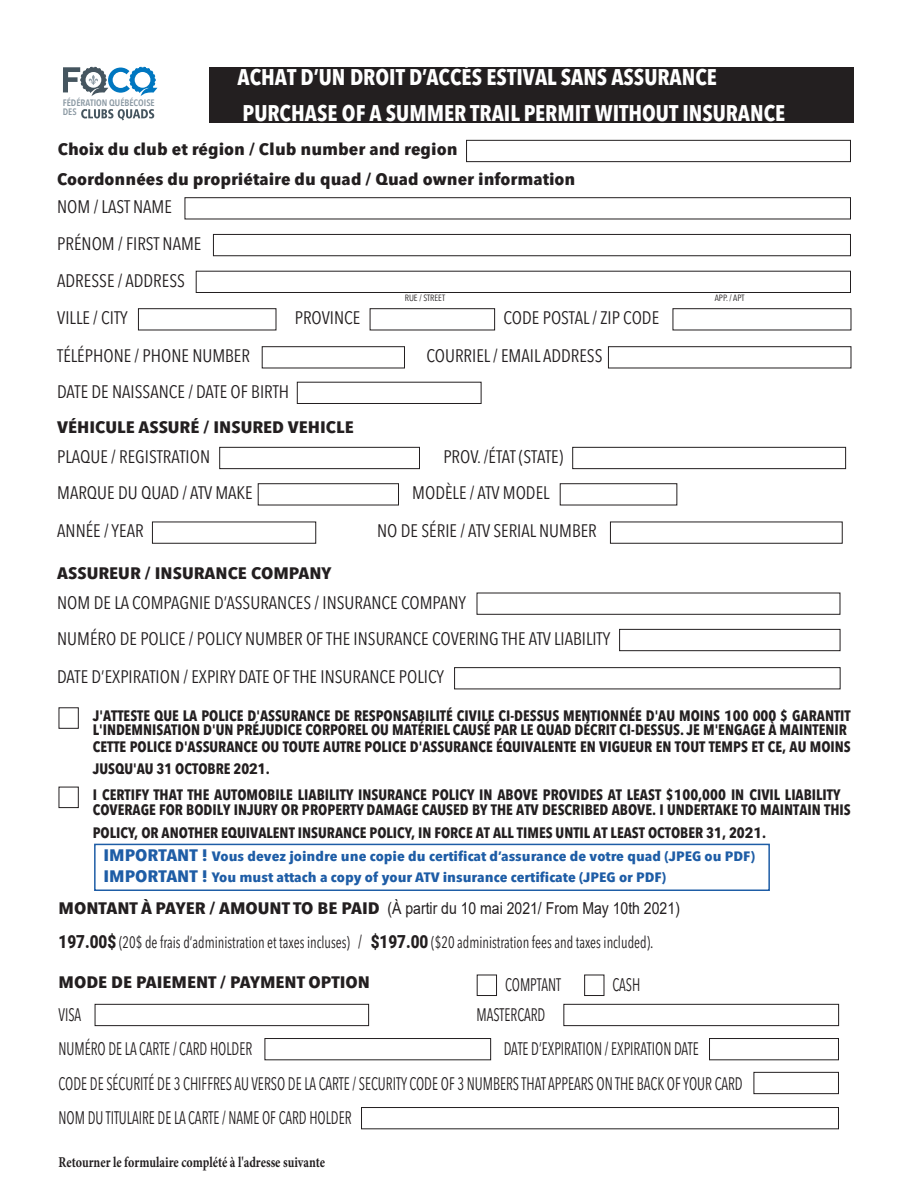
<style>
.page{position:relative;width:918px;height:1188px;background:#fff}
.page>*{position:absolute;margin:0;border:0;box-sizing:border-box;transform-origin:0 0}
.t1{font:700 22.5px/36.3px "Avenir Next Condensed";color:#fff}
.t2{font:18px/37px "Avenir Next Condensed";color:#231f20}
.t3{font:18px/34.5px "Avenir Next Condensed";color:#231f20;scale:.8 1}
.t4{font:700 16.5px/29.5px "Avenir Next Condensed";color:#231f20;scale:1.22 1}
.t5{font:16.5px "Avenir Next Condensed";color:#231f20;scale:.85 1}
.t6{font:16.5px "Arial";color:#231f20;scale:.85 1}
.t7{font:700 15px/13.8px "Avenir Next Condensed";color:#231f20}
.t8{font:700 15px "Minion Pro";color:#231f20;scale:.8 1}
.t9{font:700 13.5px/21.3px "Avenir Next Condensed";color:#1e5da6;scale:1.22 1}
.t10{font:600 9.3px/9.1px "Avenir Next Condensed";color:#8c9aa4}
.t11{font:9px "Avenir Next Condensed";color:#231f20}
.s1{font-family:"Roboto";font-weight:900}
.s2{font-size:16.5px}
.s3{font-family:"Roboto";font-weight:900;font-size:18px}
.s4{font-size:18px}
</style>
<div class="page">
<div style="left:209px;top:67px;width:644px;height:56px;background:#231f20"></div>
<div style="left:95px;top:1004px;width:274px;height:22px;border:1px solid #231f20"></div>
<div style="left:564px;top:1004px;width:275px;height:22px;border:1px solid #231f20"></div>
<div style="left:265px;top:1038px;width:226px;height:22px;border:1px solid #231f20"></div>
<div style="left:361px;top:1107px;width:478px;height:22px;border:1px solid #231f20"></div>
<div style="left:709px;top:1038px;width:130px;height:22px;border:1px solid #231f20"></div>
<div style="left:754px;top:1072px;width:85px;height:22px;border:1px solid #231f20"></div>
<div style="left:185px;top:197px;width:666px;height:22px;border:1px solid #231f20"></div>
<div style="left:466px;top:140px;width:385px;height:22px;border:1px solid #231f20"></div>
<div style="left:213px;top:234px;width:638px;height:22px;border:1px solid #231f20"></div>
<div style="left:196px;top:271px;width:655px;height:22px;border:1px solid #231f20"></div>
<div style="left:138px;top:308px;width:138px;height:22px;border:1px solid #231f20"></div>
<div style="left:370px;top:308px;width:125px;height:22px;border:1px solid #231f20"></div>
<div style="left:673px;top:308px;width:178px;height:22px;border:1px solid #231f20"></div>
<div style="left:262px;top:346px;width:143px;height:22px;border:1px solid #231f20"></div>
<div style="left:297px;top:382px;width:184px;height:22px;border:1px solid #231f20"></div>
<div style="left:219px;top:447px;width:201px;height:22px;border:1px solid #231f20"></div>
<div style="left:572px;top:447px;width:274px;height:22px;border:1px solid #231f20"></div>
<div style="left:258px;top:483px;width:141px;height:22px;border:1px solid #231f20"></div>
<div style="left:560px;top:483px;width:117px;height:22px;border:1px solid #231f20"></div>
<div style="left:477px;top:593px;width:363px;height:22px;border:1px solid #231f20"></div>
<div style="left:619px;top:629px;width:221px;height:22px;border:1px solid #231f20"></div>
<div style="left:454px;top:667px;width:386px;height:22px;border:1px solid #231f20"></div>
<div style="left:608px;top:346px;width:243px;height:22px;border:1px solid #231f20"></div>
<div style="left:59px;top:707px;width:20px;height:22px;border:1px solid #231f20"></div>
<div style="left:59px;top:787px;width:20px;height:21px;border:1px solid #231f20"></div>
<div style="left:477px;top:975px;width:20px;height:21px;border:1px solid #231f20"></div>
<div style="left:584px;top:975px;width:20px;height:21px;border:1px solid #231f20"></div>
<svg style="left:63px;top:67px;width:94px;height:29px"></svg>
<svg style="left:81px;top:109px;width:73px;height:11px"></svg>
<div style="left:94px;top:844px;width:676px;height:47px;border:2px solid #1e5da6"></div>
<p class="t10" style="left:63px;top:99px;width:93px">FÉDÉRATION QUÉBÉCOISE<br>DES</p>
<h1 class="t1" style="left:238px;top:59px;width:549px">ACHAT D’UN DROIT D’ACCÈS ESTIVAL SANS ASSURANCE<br>PURCHASE OF A SUMMER TRAIL PERMIT WITHOUT INSURANCE</h1>
<p class="t4" style="left:57px;top:134px;width:426px">Choix du club et région / Club number and region<br>Coordonnées du propriétaire du quad / Quad owner information</p>
<p class="t2" style="left:57px;top:188px;width:146px">NOM / LAST NAME<br>PRÉNOM / FIRST NAME<br>ADRESSE / ADDRESS<br>VILLE / CITY</p>
<p class="t2" style="left:57px;top:337px;width:233px;line-height:35.5px">TÉLÉPHONE / PHONE NUMBER<br>DATE DE NAISSANCE / DATE OF BIRTH</p>
<p class="t11" style="left:405px;top:290px;width:42px">RUE / STREET</p>
<p class="t11" style="left:715px;top:290px;width:31px">APP. / APT</p>
<p class="t2" style="left:295px;top:299px;width:67px">PROVINCE</p>
<p class="t2" style="left:503px;top:299px;width:157px">CODE POSTAL / ZIP CODE</p>
<p class="t2" style="left:426px;top:337px;width:178px">COURRIEL / EMAIL ADDRESS</p>
<p class="t4" style="left:57px;top:413px;width:245px">VÉHICULE ASSURÉ / INSURED VEHICLE</p>
<p class="t2" style="left:57px;top:437px;width:154px">PLAQUE / REGISTRATION</p>
<p class="t2" style="left:443px;top:437px;width:121px">PROV. /ÉTAT (STATE)</p>
<p class="t2" style="left:57px;top:474px;width:197px">MARQUE DU QUAD / ATV MAKE</p>
<p class="t2" style="left:412px;top:474px;width:139px">MODÈLE / ATV MODEL</p>
<p class="t2" style="left:57px;top:512px;width:88px">ANNÉE / YEAR</p>
<p class="t2" style="left:377px;top:512px;width:221px">NO DE SÉRIE / ATV SERIAL NUMBER</p>
<p class="t4" style="left:57px;top:559px;width:226px">ASSUREUR / INSURANCE COMPANY</p>
<p class="t2" style="left:57px;top:583px;width:555px;line-height:36.3px">NOM DE LA COMPAGNIE D’ASSURANCES / INSURANCE COMPANY<br>NUMÉRO DE POLICE / POLICY NUMBER OF THE INSURANCE COVERING THE ATV LIABILITY</p>
<p class="t2" style="left:57px;top:657px;width:389px">DATE D’EXPIRATION / EXPIRY DATE OF THE INSURANCE POLICY</p>
<p class="t7" style="left:93px;top:709px;width:760px">J'ATTESTE QUE LA POLICE D'ASSURANCE DE RESPONSABILITÉ CIVILE CI-DESSUS MENTIONNÉE D'AU MOINS <span class="s1">1</span>00 000 $ GARANTIT<br>L'INDEMNISATION D'UN PRÉJUDICE CORPOREL OU MATÉRIEL CAUSÉ PAR LE QUAD DÉCRIT CI-DESSUS. JE M'ENGAGE À MAINTENIR</p>
<p class="t7" style="left:93px;top:736px;width:760px;line-height:21.5px">CETTE POLICE D'ASSURANCE OU TOUTE AUTRE POLICE D'ASSURANCE ÉQUIVALENTE EN VIGUEUR EN TOUT TEMPS ET CE, AU MOINS<br>JUSQU'AU 31 OCTOBRE 20<span class="s1">2</span>1.</p>
<p class="t7" style="left:93px;top:787px;width:760px;line-height:15.1px">I CERTIFY THAT THE AUTOMOBILE LIABILITY INSURANCE POLICY IN ABOVE PROVIDES AT LEAST $<span class="s1">1</span>00,000 IN CIVIL LIABILITY<br>COVERAGE FOR BODILY INJURY OR PROPERTY DAMAGE CAUSED BY THE ATV DESCRIBED ABOVE. I UNDERTAKE TO MAINTAIN THIS</p>
<p class="t7" style="left:93px;top:825px;width:675px">POLICY, OR ANOTHER EQUIVALENT INSURANCE POLICY, IN FORCE AT ALL TIMES UNTIL AT LEAST OCTOBER 31, 20<span class="s1">21</span>.</p>
<p class="t9" style="left:103px;top:846px;width:536px"><span class="s2">IMPORTANT !</span> Vous devez joindre une copie du certificat d’assurance de votre quad (JPEG ou PDF)<br><span class="s2">IMPORTANT !</span> You must attach a copy of your ATV insurance certificate (JPEG or PDF)</p>
<p class="t4" style="left:58px;top:894px;width:265px">MONTANT À PAYER / AMOUNT TO BE PAID</p>
<p class="t6" style="left:388px;top:897px;width:345px">(À partir du 10 mai 2021/ From May 10th 2021)</p>
<p class="t5" style="left:58px;top:928px;width:702px"><span class="s3">197.00$</span> (20$ de frais d’administration et taxes incluses) <span class="s4">/</span> <span class="s3">$197.00</span> ($20 administration fees and taxes included)<span class="s4">.</span></p>
<p class="t4" style="left:58px;top:967px;width:257px">MODE DE PAIEMENT / PAYMENT OPTION</p>
<p class="t3" style="left:505px;top:967px;width:72px">COMPTANT</p>
<p class="t3" style="left:613px;top:967px;width:36px">CASH</p>
<p class="t3" style="left:58px;top:996px;width:30px">VISA</p>
<p class="t3" style="left:476px;top:996px;width:88px">MASTERCARD</p>
<p class="t3" style="left:58px;top:1031px;width:244px">NUMÉRO DE LA CARTE / CARD HOLDER</p>
<p class="t3" style="left:58px;top:1031px;width:857px;text-indent:445px">DATE D’EXPIRATION / EXPIRATION DATE<br>CODE DE SÉCURITÉ DE 3 CHIFFRES AU VERSO DE LA CARTE / SECURITY CODE OF 3 NUMBERS THAT APPEARS ON THE BACK OF YOUR CARD<br>NOM DU TITULAIRE DE LA CARTE / NAME OF CARD HOLDER</p>
<p class="t8" style="left:59px;top:1151px;width:335px">Retourner le formulaire complété à l'adresse suivante</p>
</div>
